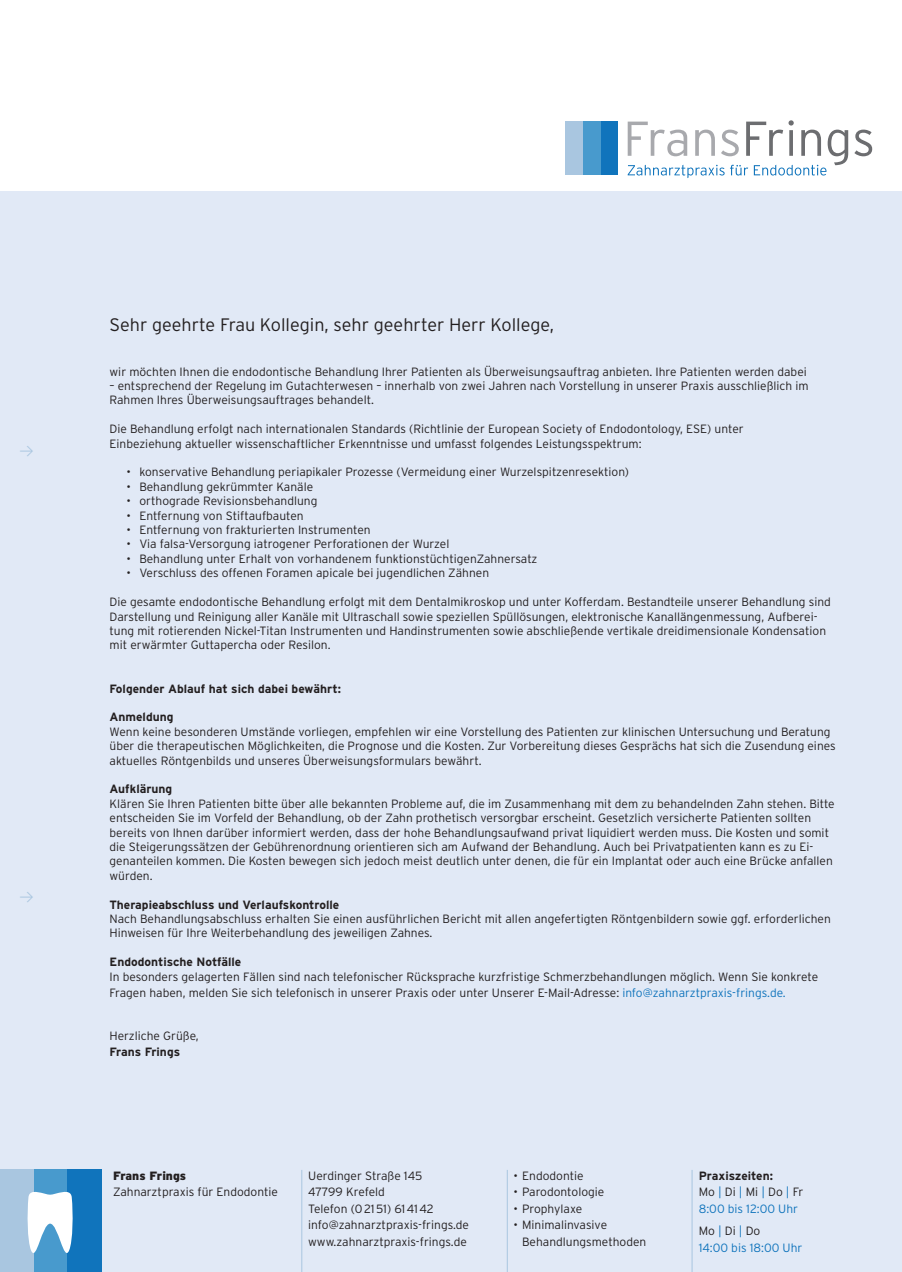
<style>
.page{position:relative;width:902px;height:1272px;background:#fff}
.page>*{position:absolute;margin:0;border:0;box-sizing:border-box;transform-origin:0 0}
.t1{font:300 18px "Interstate";color:#231f20}
.t2{font:300 13.5px "The Mix Os F";color:#a9c6e0}
.t3{font:300 12px/14.4px "Interstate";color:#231f20}
.t4{font:700 12px "Interstate";color:#231f20}
.t5{font:300 12px "Interstate";color:#1074bc}
.t6{font:900 12px "Interstate";color:#231f20}
.s1{color:#1074bc}
</style>
<div class="page">
<div style="left:0;top:191px;width:901px;height:1080px;background:#e1e9f6"></div>
<div style="left:67px;top:1169px;width:35px;height:102px;background:#1074bc"></div>
<div style="left:33px;top:1169px;width:34px;height:102px;background:#489acd"></div>
<div style="left:0;top:1169px;width:33px;height:102px;background:#a9c6e0"></div>
<svg style="left:27px;top:1186px;width:46px;height:77px"></svg>
<div style="left:600px;top:122px;width:18px;height:53px;background:#1074bc"></div>
<div style="left:582px;top:122px;width:18px;height:53px;background:#489acd"></div>
<div style="left:564px;top:122px;width:18px;height:53px;background:#a9c6e0"></div>
<svg style="left:854px;top:130px;width:18px;height:26px"></svg>
<svg style="left:627px;top:120px;width:221px;height:58px"></svg>
<hr style="left:301px;top:1169px;width:1px;height:102px;background:#a9c6e0">
<hr style="left:507px;top:1169px;width:1px;height:102px;background:#a9c6e0">
<hr style="left:691px;top:1169px;width:1px;height:102px;background:#a9c6e0">
<p class="t2" style="left:20px;top:441px;width:15px">→</p>
<p class="t2" style="left:20px;top:888px;width:15px">→</p>
<p class="t1" style="left:109px;top:313px;width:446px">Sehr geehrte Frau Kollegin, sehr geehrter Herr Kollege,</p>
<p class="t3" style="left:109px;top:364px;width:698px">wir möchten Ihnen die endodontische Behandlung Ihrer Patienten als Überweisungsauftrag anbieten. Ihre Patienten werden dabei</p>
<p class="t3" style="left:109px;top:378px;width:700px">– entsprechend der Regelung im Gutachterwesen – innerhalb von zwei Jahren nach Vorstellung in unserer Praxis ausschließlich im<br>Rahmen Ihres Überweisungsauftrages behandelt.</p>
<p class="t3" style="left:109px;top:421px;width:635px">Die Behandlung erfolgt nach internationalen Standards (Richtlinie der European Society of Endodontology, ESE) unter<br>Einbeziehung aktueller wissenschaftlicher Erkenntnisse und umfasst folgendes Leistungsspektrum:</p>
<p class="t3" style="left:126px;top:465px;width:504px">• konservative Behandlung periapikaler Prozesse (Vermeidung einer Wurzelspitzenresektion)</p>
<p class="t3" style="left:126px;top:479px;width:188px">• Behandlung gekrümmter Kanäle</p>
<p class="t3" style="left:126px;top:493px;width:192px">• orthograde Revisionsbehandlung</p>
<p class="t3" style="left:126px;top:508px;width:179px">• Entfernung von Stiftaufbauten</p>
<p class="t3" style="left:126px;top:522px;width:245px">• Entfernung von frakturierten Instrumenten</p>
<p class="t3" style="left:126px;top:537px;width:324px">• Via falsa-Versorgung iatrogener Perforationen der Wurzel</p>
<p class="t3" style="left:126px;top:551px;width:412px">• Behandlung unter Erhalt von vorhandenem funktionstüchtigenZahnersatz</p>
<p class="t3" style="left:126px;top:565px;width:364px">• Verschluss des offenen Foramen apicale bei jugendlichen Zähnen</p>
<p class="t3" style="left:109px;top:594px;width:722px">Die gesamte endodontische Behandlung erfolgt mit dem Dentalmikroskop und unter Kofferdam. Bestandteile unserer Behandlung sind Darstellung und Reinigung aller Kanäle mit Ultraschall sowie speziellen Spüllösungen, elektronische Kanallängenmessung, Aufberei&shy;tung mit rotierenden Nickel-Titan Instrumenten und Handinstrumenten sowie abschließende vertikale dreidimensionale Kondensation mit erwärmter Guttapercha oder Resilon.</p>
<p class="t4" style="left:109px;top:681px;width:233px">Folgender Ablauf hat sich dabei bewährt:</p>
<p class="t4" style="left:109px;top:709px;width:65px">Anmeldung</p>
<p class="t3" style="left:109px;top:724px;width:727px">Wenn keine besonderen Umstände vorliegen, empfehlen wir eine Vorstellung des Patienten zur klinischen Untersuchung und Beratung über die therapeutischen Möglichkeiten, die Prognose und die Kosten. Zur Vorbereitung dieses Gesprächs hat sich die Zusendung eines aktuelles Röntgenbilds und unseres Überweisungsformulars bewährt.</p>
<p class="t4" style="left:109px;top:781px;width:64px">Aufklärung</p>
<p class="t3" style="left:109px;top:796px;width:726px">Klären Sie Ihren Patienten bitte über alle bekannten Probleme auf, die im Zusammenhang mit dem zu behandelnden Zahn stehen. Bitte entscheiden Sie im Vorfeld der Behandlung, ob der Zahn prothetisch versorgbar erscheint. Gesetzlich versicherte Patienten sollten bereits von Ihnen darüber informiert werden, dass der hohe Behandlungsaufwand privat liquidiert werden muss. Die Kosten und somit die Steigerungssätzen der Gebührenordnung orientieren sich am Aufwand der Behandlung. Auch bei Privatpatienten kann es zu Ei&shy;genanteilen kommen. Die Kosten bewegen sich jedoch meist deutlich unter denen, die für ein Implantat oder auch eine Brücke anfallen würden.</p>
<p class="t4" style="left:109px;top:897px;width:231px">Therapieabschluss und Verlaufskontrolle</p>
<p class="t3" style="left:109px;top:911px;width:722px">Nach Behandlungsabschluss erhalten Sie einen ausführlichen Bericht mit allen angefertigten Röntgenbildern sowie ggf. erforderlichen<br>Hinweisen für Ihre Weiterbehandlung des jeweiligen Zahnes.</p>
<p class="t4" style="left:109px;top:954px;width:133px">Endodontische Notfälle</p>
<p class="t3" style="left:109px;top:968px;width:710px;line-height:16.5px">In besonders gelagerten Fällen sind nach telefonischer Rücksprache kurzfristige Schmerzbehandlungen möglich. Wenn Sie konkrete<br>Fragen haben, melden Sie sich telefonisch in unserer Praxis oder unter Unserer E-Mail-Adresse: <span class="s1">info@zahnarztpraxis-frings.de.</span></p>
<p class="t3" style="left:109px;top:1028px;width:91px">Herzliche Grüße,</p>
<p class="t4" style="left:109px;top:1044px;width:72px">Frans Frings</p>
<p class="t6" style="left:113px;top:1167px;width:75px">Frans Frings</p>
<p class="t3" style="left:113px;top:1184px;width:166px">Zahnarztpraxis für Endodontie</p>
<p class="t3" style="left:308px;top:1167px;width:116px">Uerdinger Straße 145</p>
<p class="t3" style="left:308px;top:1184px;width:78px">47799 Krefeld</p>
<p class="t3" style="left:308px;top:1200px;width:127px">Telefon (02151) 614142</p>
<p class="t3" style="left:308px;top:1217px;width:162px">info@zahnarztpraxis-frings.de</p>
<p class="t3" style="left:308px;top:1233px;width:160px">www.zahnarztpraxis-frings.de</p>
<p class="t3" style="left:513px;top:1167px;width:72px">• Endodontie</p>
<p class="t3" style="left:513px;top:1184px;width:92px">• Parodontologie</p>
<p class="t3" style="left:513px;top:1200px;width:70px">• Prophylaxe</p>
<p class="t3" style="left:522px;top:1216px;width:126px;line-height:16.5px;text-indent:-9px">• Minimalinvasive<br>Behandlungsmethoden</p>
<p class="t4" style="left:698px;top:1167px;width:76px">Praxiszeiten:</p>
<p class="t3" style="left:698px;top:1184px;width:106px">Mo<span class="s1">|</span>Di<span class="s1">|</span>Mi<span class="s1">|</span>Do<span class="s1">|</span>Fr</p>
<p class="t5" style="left:698px;top:1200px;width:101px">8:00 bis 12:00 Uhr</p>
<p class="t3" style="left:698px;top:1223px;width:63px">Mo<span class="s1">|</span>Di<span class="s1">|</span>Do</p>
<p class="t5" style="left:698px;top:1239px;width:105px">14:00 bis 18:00 Uhr</p>
</div>
